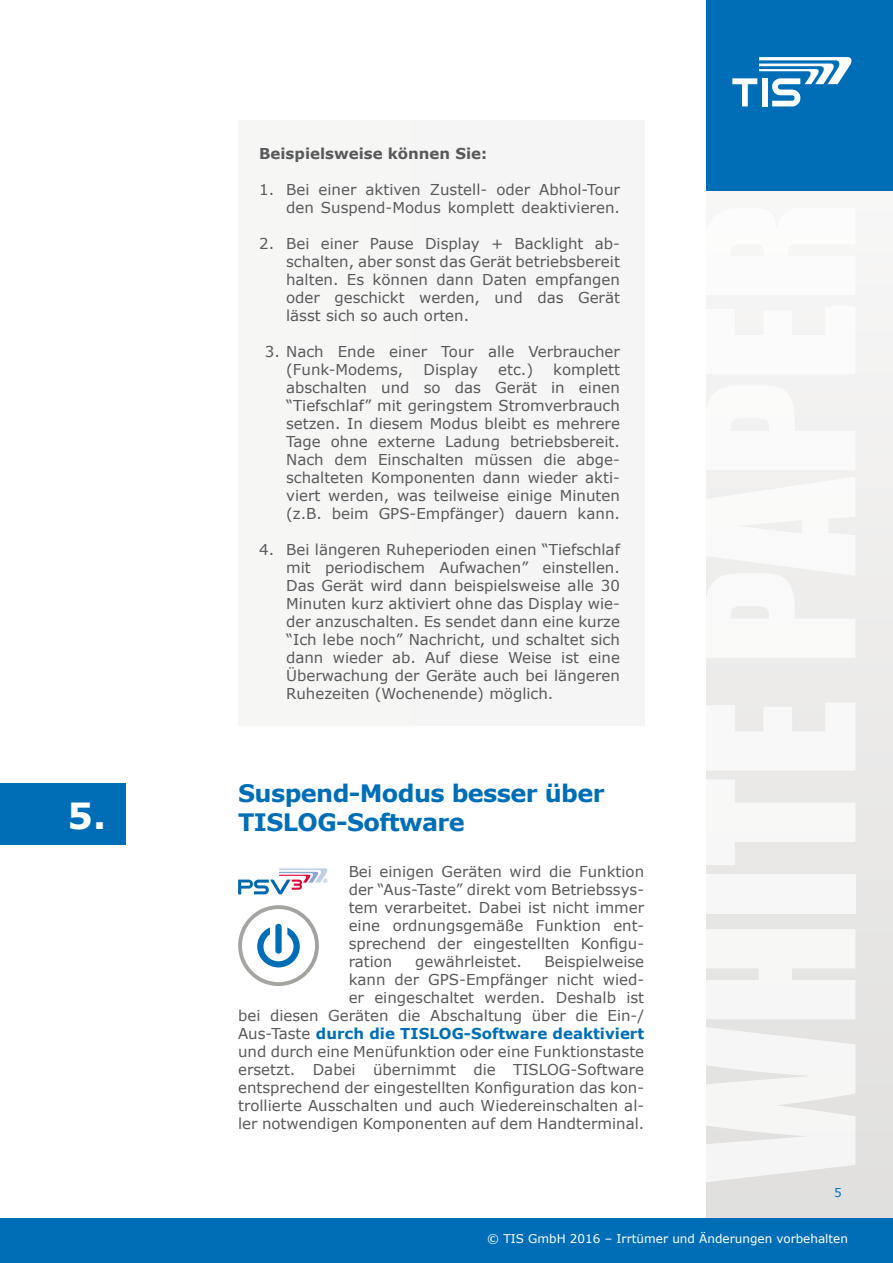
<style>
.page{position:relative;width:893px;height:1263px;background:#fff}
.page>*{position:absolute;margin:0;border:0;box-sizing:border-box;transform-origin:0 0}
.t1{font:700 36px "Verdana";color:#fff}
.t2{font:700 24px/28.8px "Verdana";letter-spacing:-.025em;color:#006eb7}
.t3{font:15px/18px "Verdana";color:#58595b;text-align:justify}
.t4{font:700 15px "Verdana";color:#58595b}
.t5{font:12px "Verdana";color:#fff}
.t6{font:12px "Verdana";color:#006eb7}
.s1{font-weight:700;color:#006eb7}
</style>
<div class="page">
<div style="left:706px;top:0;width:187px;height:1263px;background:#ebebea"></div>
<div style="left:706px;top:0;width:187px;height:191px;background:#006eb7"></div>
<svg style="left:732px;top:57px;width:120px;height:49px"></svg>
<div style="left:0;top:1218px;width:893px;height:45px;background:#006eb7"></div>
<div style="left:238px;top:120px;width:406px;height:605px;background:#f6f5f5"></div>
<div style="left:0;top:783px;width:125px;height:62px;background:#006eb7"></div>
<svg style="left:238px;top:905px;width:81px;height:81px"></svg>
<svg style="left:238px;top:868px;width:90px;height:26px"></svg>
<h1 class="t1" style="left:68px;top:790px;width:40px">5.</h1>
<p class="t4" style="left:259px;top:142px;width:230px">Beispielsweise können Sie:</p>
<p class="t3" style="left:259px;top:180px;width:362px;text-align:right">1. Bei einer aktiven Zustell- oder Abhol-Tour den Suspend-Modus komplett deaktivieren.</p>
<p class="t3" style="left:286px;top:234px;width:335px;text-indent:-27px">2. Bei einer Pause Display + Backlight ab&shy;schalten, aber sonst das Gerät betriebsbereit halten. Es können dann Daten empfangen oder geschickt werden, und das Gerät lässt sich so auch orten.</p>
<p class="t3" style="left:286px;top:342px;width:335px;text-indent:-21px">3. Nach Ende einer Tour alle Verbraucher (Funk-Modems,</p>
<p class="t3" style="left:286px;top:360px;width:335px;text-indent:267px">komplett abschalten und so das Gerät in einen “Tiefschlaf” mit geringstem Stromverbrauch setzen. In diesem Modus bleibt es mehrere Tage ohne externe Ladung betriebsbereit.<br>Nach dem Einschalten müssen die abge&shy;schalteten Komponenten dann wieder akti&shy;viert werden, was teilweise einige Minuten (z.B. beim GPS-Empfänger) dauern kann.</p>
<p class="t3" style="left:286px;top:540px;width:335px;text-indent:-27px">4. Bei längeren Ruheperioden einen “Tiefschlaf mit periodischem Aufwachen” einstellen.<br>Das Gerät wird dann beispielsweise alle 30<br>Minuten kurz aktiviert ohne das Display wie&shy;der anzuschalten. Es sendet dann eine kurze “Ich lebe noch” Nachricht, und schaltet sich dann wieder ab. Auf diese Weise ist eine Überwachung der Geräte auch bei längeren Ruhezeiten (Wochenende) möglich.</p>
<p class="t3" style="left:423px;top:360px;width:56px">Display</p>
<p class="t3" style="left:498px;top:360px;width:36px">etc.)</p>
<h2 class="t2" style="left:238px;top:778px;width:368px">Suspend-Modus besser über<br>TISLOG-Software</h2>
<p class="t3" style="left:349px;top:862px;width:297px">Bei einigen Geräten wird die Funktion der “Aus-Taste” direkt vom Betriebssys&shy;tem verarbeitet. Dabei ist nicht immer eine ordnungsgemäße Funktion ent&shy;sprechend der eingestellten Konfigu&shy;ration</p>
<p class="t3" style="left:238px;top:952px;width:408px;text-align:right">Beispielweise<br>kann der GPS-Empfänger nicht wied-<br>er eingeschaltet werden. Deshalb ist<br>bei diesen Geräten die Abschaltung über die Ein-/ Aus-Taste <span class="s1">durch die TISLOG-Software deaktiviert </span>und durch eine Menüfunktion oder eine Funktionstaste ersetzt. Dabei übernimmt die TISLOG-Software entsprechend der eingestellten Konfiguration das kon&shy;trollierte Ausschalten und auch Wiedereinschalten al&shy;ler notwendigen Komponenten auf dem Handterminal.</p>
<p class="t3" style="left:415px;top:952px;width:108px">gewährleistet.</p>
<p class="t6" style="left:834px;top:1184px;width:9px">5</p>
<p class="t5" style="left:487px;top:1230px;width:362px">© TIS GmbH 2016 – Irrtümer und Änderungen vorbehalten</p>
</div>
